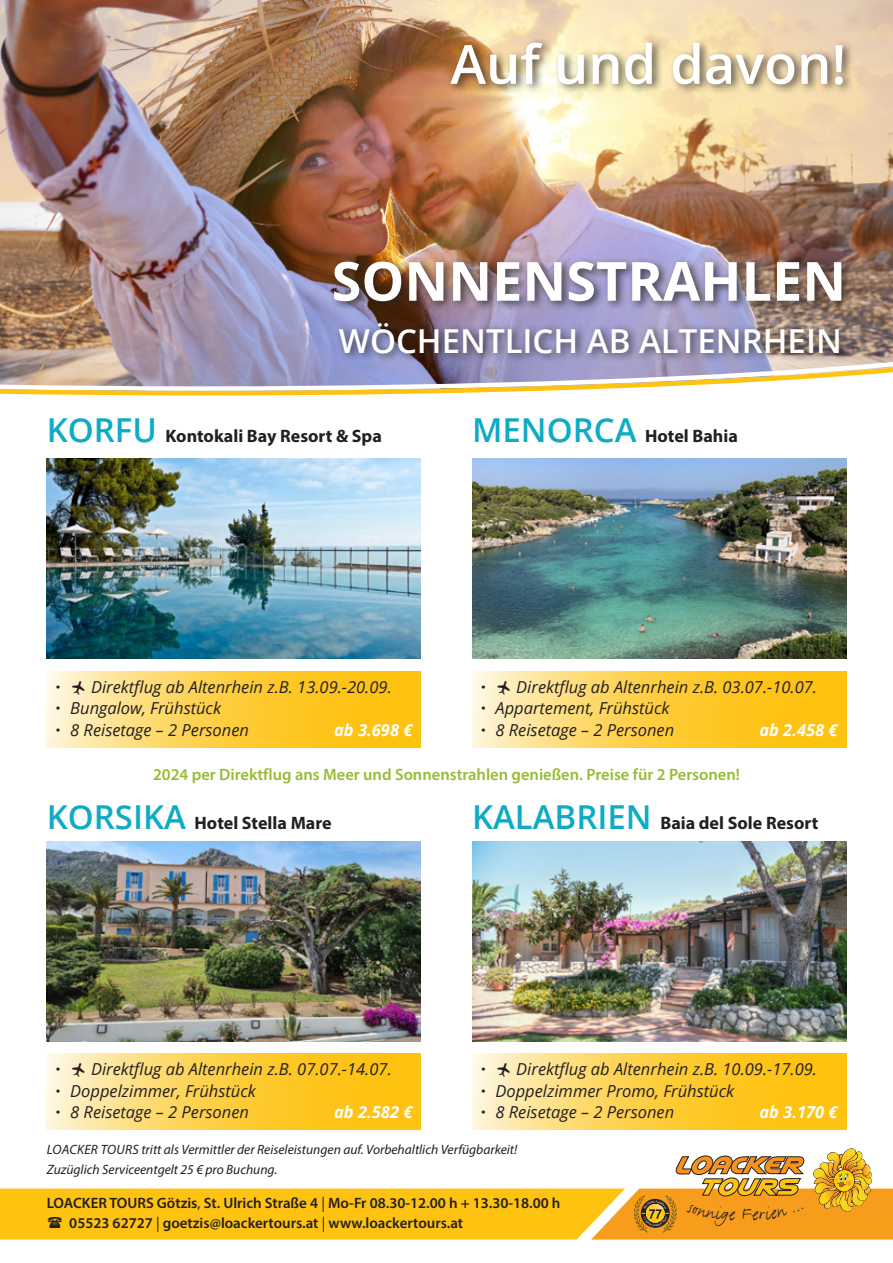
<style>
.page{position:relative;width:893px;height:1263px;background:#fff}
.page>*{position:absolute;margin:0;border:0;box-sizing:border-box;transform-origin:0 0}
.t1{font:700 54px "Open Sans";color:#fff}
.t2{font:600 54px "Open Sans";color:#fff}
.t3{font:600 33px "Open Sans";color:#fff}
.t4{font:500 21px "FF Justlefthand";color:#231f20}
.t5{font:700 18px "Myriad Pro";color:#231f20}
.t6{font:italic 16.5px "Open Sans";color:#231f20}
.t7{font:600 16.5px "Myriad Pro";color:#96bc33}
.t8{font:italic 700 16.5px "Open Sans";color:#fff}
.t9{font:600 15px/19.5px "Myriad Pro";color:#231f20}
.t10{font:italic 13.5px "Myriad Pro";color:#231f20}
.s1{font-family:"Open Sans";font-weight:600;font-size:33px;color:#0eacc4}
.s2{font-weight:400}
</style>
<div class="page">
<img style="left:0;top:0;width:893px;height:362px">
<svg style="left:0;top:362px;width:893px;height:33px"></svg>
<svg style="left:47px;top:671px;width:374px;height:76px;background:#fed14f"></svg>
<svg style="left:47px;top:1053px;width:374px;height:77px;background:#fed14f"></svg>
<svg style="left:472px;top:1053px;width:374px;height:77px;background:#fed14f"></svg>
<svg style="left:472px;top:671px;width:374px;height:76px;background:#fed14f"></svg>
<div style="left:330px;top:256px;width:523px;height:56px;background:#231f20;opacity:.75"></div>
<img style="left:47px;top:458px;width:374px;height:200px">
<img style="left:47px;top:841px;width:374px;height:200px">
<img style="left:472px;top:841px;width:374px;height:200px">
<img style="left:472px;top:458px;width:374px;height:200px">
<div style="left:335px;top:318px;width:515px;height:46px;background:#231f20;opacity:.75"></div>
<div style="left:447px;top:37px;width:406px;height:58px;background:#231f20;opacity:.75"></div>
<svg style="left:57px;top:680px;width:28px;height:15px"></svg>
<svg style="left:57px;top:706px;width:3px;height:4px"></svg>
<svg style="left:57px;top:1063px;width:28px;height:14px"></svg>
<svg style="left:482px;top:1063px;width:28px;height:14px"></svg>
<svg style="left:482px;top:680px;width:28px;height:15px"></svg>
<svg style="left:482px;top:706px;width:3px;height:4px"></svg>
<svg style="left:0;top:1148px;width:893px;height:91px"></svg>
<p class="t2" style="left:450px;top:27px;width:397px">Auf und davon!</p>
<p class="t1" style="left:332px;top:243px;width:516px">SONNENSTRAHLEN</p>
<p class="t3" style="left:339px;top:318px;width:505px">WÖCHENTLICH AB ALTENRHEIN</p>
<p class="t5" style="left:47px;top:424px;width:337px"><span class="s1">KORFU</span> Kontokali Bay Resort &amp; Spa</p>
<p class="t5" style="left:472px;top:424px;width:267px"><span class="s1">MENORCA</span> Hotel Bahia</p>
<p class="t6" style="left:91px;top:675px;width:302px">Direktflug ab Altenrhein z.B. 13.09.-20.09.</p>
<p class="t6" style="left:70px;top:697px;width:152px">Bungalow, Frühstück</p>
<p class="t6" style="left:70px;top:718px;width:180px">8 Reisetage – 2 Personen</p>
<p class="t8" style="left:334px;top:718px;width:80px">ab 3.698 €</p>
<p class="t6" style="left:516px;top:675px;width:302px">Direktflug ab Altenrhein z.B. 03.07.-10.07.</p>
<p class="t6" style="left:495px;top:697px;width:175px">Appartement, Frühstück</p>
<p class="t6" style="left:495px;top:718px;width:180px">8 Reisetage – 2 Personen</p>
<p class="t8" style="left:759px;top:718px;width:80px">ab 2.458 €</p>
<p class="t7" style="left:153px;top:764px;width:588px">2024 per Direktflug ans Meer und Sonnenstrahlen genießen. Preise für 2 Personen!</p>
<p class="t5" style="left:47px;top:811px;width:286px"><span class="s1">KORSIKA</span> Hotel Stella Mare</p>
<p class="t5" style="left:472px;top:811px;width:348px"><span class="s1">KALABRIEN</span> Baia del Sole Resort</p>
<p class="t6" style="left:91px;top:1058px;width:302px">Direktflug ab Altenrhein z.B. 07.07.-14.07.</p>
<p class="t6" style="left:70px;top:1079px;width:187px">Doppelzimmer, Frühstück</p>
<p class="t6" style="left:70px;top:1101px;width:180px">8 Reisetage – 2 Personen</p>
<p class="t8" style="left:334px;top:1101px;width:80px">ab 2.582 €</p>
<p class="t6" style="left:516px;top:1058px;width:302px">Direktflug ab Altenrhein z.B. 10.09.-17.09.</p>
<p class="t6" style="left:495px;top:1079px;width:240px">Doppelzimmer Promo, Frühstück</p>
<p class="t6" style="left:495px;top:1101px;width:180px">8 Reisetage – 2 Personen</p>
<p class="t8" style="left:759px;top:1101px;width:80px">ab 3.170 €</p>
<p class="t10" style="left:47px;top:1141px;width:472px">LOACKER TOURS tritt als Vermittler der Reiseleistungen auf. Vorbehaltlich Verfügbarkeit!</p>
<p class="t10" style="left:47px;top:1161px;width:232px">Zuzüglich Serviceentgelt 25 € pro Buchung.</p>
<p class="t9" style="left:69px;top:1193px;width:493px;text-indent:-23px">LOACKER TOURS Götzis<span class="s2">,</span> St. Ulrich Straße 4 <span class="s2">|</span> Mo-Fr 08.30-12.00 h + 13.30-18.00 h<br>05523 62727 <span class="s2">|</span> goetzis@loackertours.at <span class="s2">|</span> www.loackertours.at</p>
<p class="t4" style="left:729px;top:1202px;width:8px">e</p>
</div>
